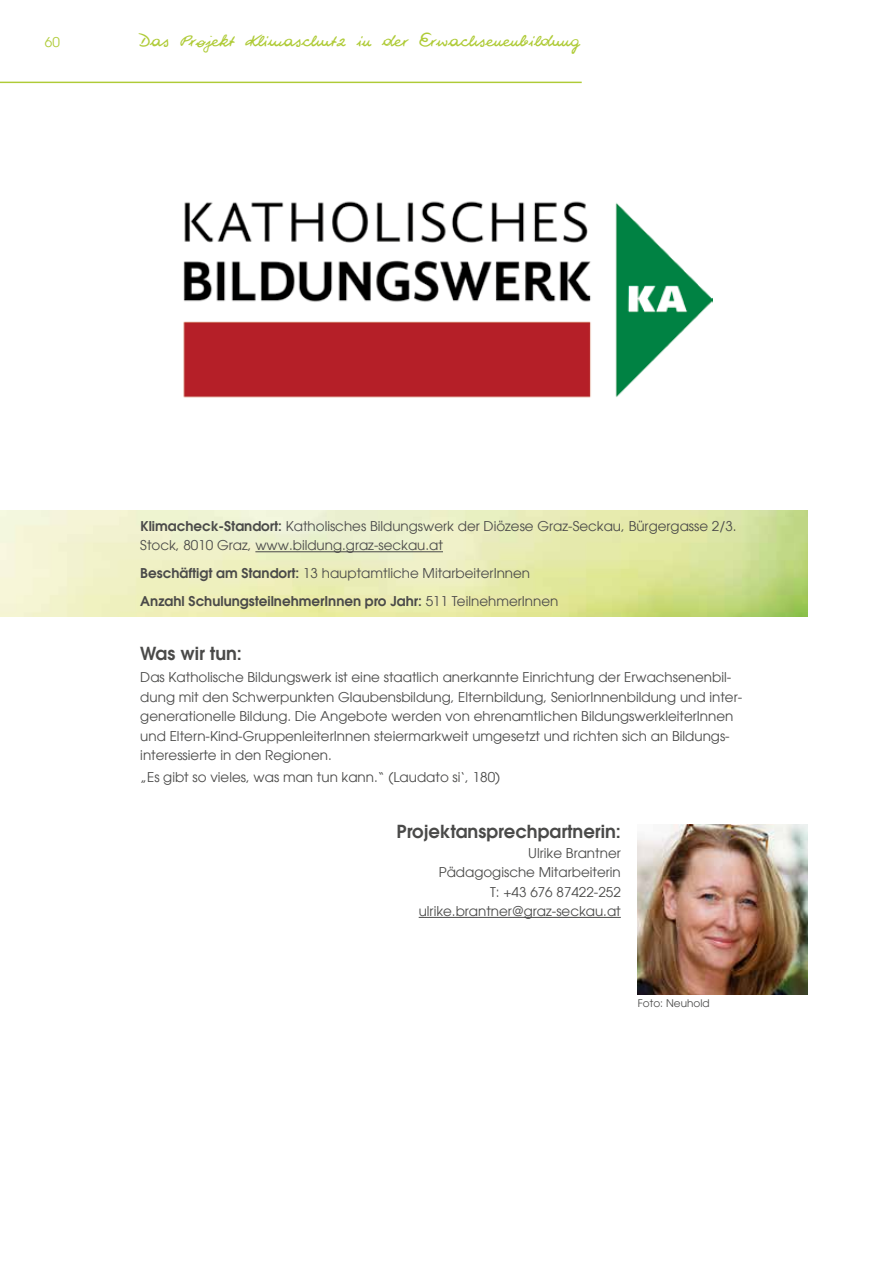
<style>
.page{position:relative;width:893px;height:1263px;background:#fff}
.page>*{position:absolute;margin:0;border:0;box-sizing:border-box;transform-origin:0 0}
.t1{font:21px "WIP Sugar Baby";color:#afcb37}
.t2{font:600 18px "Avant Garde LT";color:#4a4a49}
.t3{font:13.5px/19.5px "Avant Garde LT";color:#4a4a49}
.t4{font:600 13.5px/28px "Avant Garde LT";color:#4a4a49}
.t5{font:13.5px "Avant Garde LT";color:#afcb37}
.t6{font:10.5px "Avant Garde LT";color:#4a4a49}
.s1{font-weight:600}
.s2{font-weight:400}
</style>
<div class="page">
<img style="left:0;top:510px;width:808px;height:107px">
<hr style="left:255px;top:551px;width:188px;height:1px;background:#4a4a49">
<hr style="left:0;top:82px;width:582px;height:1px;background:#afcb37">
<img style="left:183px;top:201px;width:530px;height:197px">
<img style="left:638px;top:825px;width:170px;height:170px">
<hr style="left:419px;top:917px;width:202px;height:1px;background:#4a4a49">
<p class="t5" style="left:45px;top:34px;width:16px">60</p>
<h1 class="t1" style="left:140px;top:30px;width:441px">Das Projekt Klimaschutz in der Erwachsenenbildung</h1>
<p class="t3" style="left:140px;top:516px;width:598px"><span class="s1">Klimacheck-Standort:</span> Katholisches Bildungswerk der Diözese Graz-Seckau, Bürgergasse 2/3.<br>Stock, 8010 Graz, www.bildung.graz-seckau.at</p>
<p class="t4" style="left:140px;top:559px;width:420px">Beschäftigt am Standort: <span class="s2">13 hauptamtliche MitarbeiterInnen<br></span>Anzahl SchulungsteilnehmerInnen pro Jahr: <span class="s2">511 TeilnehmerInnen</span></p>
<h2 class="t2" style="left:140px;top:642px;width:103px">Was wir tun:</h2>
<p class="t3" style="left:140px;top:667px;width:603px">Das Katholische Bildungswerk ist eine staatlich anerkannte Einrichtung der Erwachsenenbil&shy;dung mit den Schwerpunkten Glaubensbildung, Elternbildung, SeniorInnenbildung und inter&shy;generationelle Bildung. Die Angebote werden von ehrenamtlichen BildungswerkleiterInnen und Eltern-Kind-GruppenleiterInnen steiermarkweit umgesetzt und richten sich an Bildungs&shy;interessierte in den Regionen.</p>
<p class="t3" style="left:140px;top:767px;width:361px">„Es gibt so vieles, was man tun kann.“ (Laudato si‘, 180)</p>
<h2 class="t2" style="left:397px;top:820px;width:226px">Projektansprechpartnerin:</h2>
<p class="t3" style="left:419px;top:843px;width:204px;text-align:right">Ulrike Brantner<br>Pädagogische Mitarbeiterin<br>T: +43 676 87422-252 ulrike.brantner@graz-seckau.at</p>
<p class="t6" style="left:638px;top:997px;width:73px">Foto: Neuhold</p>
</div>
